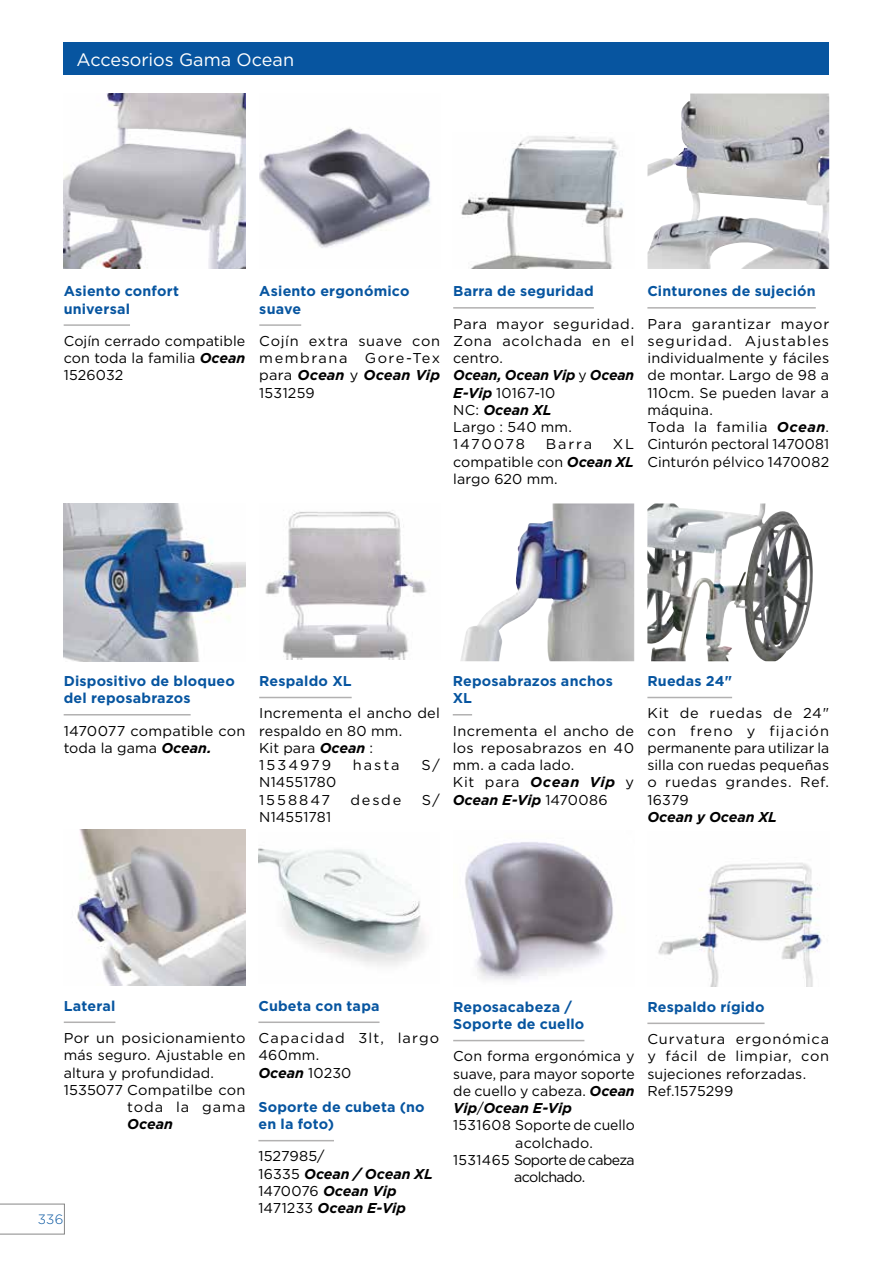
<style>
.page{position:relative;width:893px;height:1263px;background:#fff}
.page>*{position:absolute;margin:0;border:0;box-sizing:border-box;transform-origin:0 0}
.t1{font:18px "Gotham";letter-spacing:-.005em;color:#fff}
.t2{font:14.25px/17.2px "Gotham";letter-spacing:.015em;color:#000}
.t3{font:700 14.25px/17.2px "Gotham";letter-spacing:.015em;color:#0755a0}
.t4{font:14.25px/17.2px "Gotham";letter-spacing:.04em;color:#000}
.t5{font:italic 700 14.25px/17.2px "Gotham";color:#000}
.t6{font:14.25px/17.2px "Gotham";letter-spacing:.075em;color:#000}
.t7{font:14.25px "Gotham";letter-spacing:-.04em;color:#000}
.t8{font:14.25px "Gotham";letter-spacing:.07em;color:#000}
.t9{font:300 13.5px "Gotham";color:#0755a0}
.s1{font-weight:700;font-style:italic}
.s2{font-weight:400;font-style:normal}
</style>
<div class="page">
<div style="left:64px;top:43px;width:765px;height:32px;background:#0755a0"></div>
<img style="left:76px;top:830px;width:170px;height:155px">
<img style="left:258px;top:848px;width:167px;height:118px">
<img style="left:64px;top:94px;width:181px;height:174px">
<img style="left:647px;top:94px;width:182px;height:175px">
<img style="left:64px;top:503px;width:181px;height:158px">
<img style="left:460px;top:503px;width:174px;height:158px">
<img style="left:647px;top:503px;width:166px;height:158px">
<hr style="left:64px;top:324px;width:66px;height:2px;background:#b2b1b1">
<hr style="left:647px;top:307px;width:169px;height:2px;background:#b2b1b1">
<hr style="left:64px;top:714px;width:127px;height:1px;background:#b2b1b1">
<hr style="left:259px;top:697px;width:93px;height:1px;background:#b2b1b1">
<hr style="left:647px;top:697px;width:85px;height:1px;background:#b2b1b1">
<svg style="left:453px;top:714px;width:19px;height:1px"></svg>
<hr style="left:64px;top:1021px;width:51px;height:2px;background:#b2b1b1">
<hr style="left:258px;top:1021px;width:121px;height:2px;background:#b2b1b1">
<hr style="left:258px;top:1140px;width:76px;height:1px;background:#b2b1b1">
<img style="left:460px;top:136px;width:164px;height:133px">
<hr style="left:453px;top:307px;width:141px;height:2px;background:#b2b1b1">
<img style="left:259px;top:127px;width:171px;height:121px">
<hr style="left:259px;top:324px;width:42px;height:2px;background:#b2b1b1">
<img style="left:265px;top:511px;width:162px;height:148px">
<img style="left:465px;top:842px;width:148px;height:138px">
<hr style="left:453px;top:1040px;width:131px;height:1px;background:#b2b1b1">
<img style="left:658px;top:862px;width:164px;height:124px">
<hr style="left:647px;top:1022px;width:118px;height:2px;background:#b2b1b1">
<svg style="left:0;top:1204px;width:65px;height:30px"></svg>
<p class="t1" style="left:77px;top:48px;width:219px">Accesorios Gama Ocean</p>
<p class="t3" style="left:64px;top:283px;width:117px">Asiento confort universal</p>
<p class="t2" style="left:64px;top:332px;width:183px;text-align:justify">Cojín cerrado compatible con toda la familia <span class="s1">Ocean </span>1526032</p>
<p class="t3" style="left:259px;top:283px;width:152px">Asiento ergonómico suave</p>
<p class="t2" style="left:259px;top:332px;width:182px;text-align:justify">Cojín extra suave con membrana Gore-Tex para <span class="s1">Ocean</span> y <span class="s1">Ocean Vip </span>1531259</p>
<p class="t3" style="left:453px;top:283px;width:142px">Barra de seguridad</p>
<p class="t4" style="left:453px;top:315px;width:183px">Para mayor seguridad.<br>Zona acolchada en el centro.<br><span class="s1">Ocean, Ocean Vip</span> y <span class="s1">Ocean<br>E-Vip</span> 10167-10<br>NC: <span class="s1">Ocean XL<br></span>Largo : 540 mm.<br>1470078</p>
<p class="t2" style="left:453px;top:435px;width:182px;text-align:justify;text-indent:160px">XL compatible con <span class="s1">Ocean XL </span>largo 620 mm.</p>
<p class="t2" style="left:546px;top:435px;width:48px">Barra</p>
<p class="t3" style="left:647px;top:283px;width:170px">Cinturones de sujeción</p>
<p class="t2" style="left:647px;top:315px;width:183px">Para garantizar mayor seguridad. Ajustables individualmente y fáciles de montar. Largo de 98 a<br>110cm. Se pueden lavar a máquina.<br>Toda la familia <span class="s1">Ocean</span>.<br>Cinturón pectoral 1470081<br>Cinturón pélvico 1470082</p>
<p class="t3" style="left:64px;top:672px;width:173px">Dispositivo de bloqueo del reposabrazos</p>
<p class="t2" style="left:64px;top:721px;width:183px">1470077 compatible con toda la gama <span class="s1">Ocean.</span></p>
<p class="t3" style="left:259px;top:672px;width:94px">Respaldo XL</p>
<p class="t2" style="left:259px;top:704px;width:182px">Incrementa el ancho del respaldo en 80 mm.<br>Kit para <span class="s1">Ocean</span> :<br>1534979</p>
<p class="t2" style="left:353px;top:756px;width:48px">hasta</p>
<p class="t2" style="left:421px;top:756px;width:20px">S/</p>
<p class="t2" style="left:259px;top:773px;width:79px">N14551780<br>1558847</p>
<p class="t2" style="left:259px;top:808px;width:74px">N14551781</p>
<p class="t2" style="left:350px;top:790px;width:52px">desde</p>
<p class="t2" style="left:422px;top:790px;width:20px">S/</p>
<p class="t3" style="left:453px;top:672px;width:162px">Reposabrazos anchos<br>XL</p>
<p class="t2" style="left:453px;top:721px;width:183px">Incrementa el ancho de los reposabrazos en 40 mm. a cada lado.<br>Kit para <span class="s1">Ocean Vip</span> y<br><span class="s1">Ocean E-Vip</span> 1470086</p>
<p class="t3" style="left:647px;top:672px;width:86px">Ruedas 24"</p>
<p class="t2" style="left:647px;top:704px;width:183px;text-align:justify">Kit de ruedas de 24" con freno y fijación permanente para utilizar la silla con ruedas pequeñas o ruedas grandes. Ref.<br>16379</p>
<p class="t5" style="left:647px;top:808px;width:131px">Ocean y Ocean XL</p>
<p class="t3" style="left:64px;top:997px;width:53px">Lateral</p>
<p class="t2" style="left:64px;top:1029px;width:183px">Por un posicionamiento</p>
<p class="t2" style="left:64px;top:1046px;width:183px">más seguro. Ajustable en</p>
<p class="t2" style="left:64px;top:1063px;width:152px">altura y profundidad.</p>
<p class="t2" style="left:64px;top:1081px;width:183px">1535077 Compatilbe con</p>
<p class="t8" style="left:127px;top:1098px;width:120px">toda la gama</p>
<p class="t5" style="left:127px;top:1115px;width:47px">Ocean</p>
<p class="t9" style="left:38px;top:1211px;width:27px">336</p>
<p class="t3" style="left:258px;top:997px;width:123px">Cubeta con tapa</p>
<p class="t6" style="left:258px;top:1029px;width:182px">Capacidad 3lt, largo<br>460mm.<br><span class="s1">Ocean</span> 10230</p>
<p class="t3" style="left:258px;top:1098px;width:168px">Soporte de cubeta (no en la foto)</p>
<p class="t5" style="left:258px;top:1148px;width:176px"><span class="s2">1527985/<br>16335</span> Ocean / Ocean XL<br><span class="s2">1470076</span> Ocean Vip<br><span class="s2">1471233</span> Ocean E-Vip</p>
<p class="t3" style="left:453px;top:998px;width:133px">Reposacabeza /<br>Soporte de cuello</p>
<p class="t2" style="left:453px;top:1047px;width:183px">Con forma ergonómica y</p>
<p class="t2" style="left:453px;top:1064px;width:183px">suave, para mayor soporte</p>
<p class="t2" style="left:453px;top:1082px;width:183px">de cuello y cabeza. <span class="s1">Ocean</span></p>
<p class="t5" style="left:453px;top:1099px;width:120px">Vip<span class="s2">/</span>Ocean E-Vip</p>
<p class="t2" style="left:453px;top:1116px;width:183px">1531608 Soporte de cuello</p>
<p class="t2" style="left:515px;top:1133px;width:79px">acolchado.</p>
<p class="t7" style="left:453px;top:1151px;width:183px">1531465 Soporte de cabeza</p>
<p class="t7" style="left:514px;top:1168px;width:73px">acolchado.</p>
<p class="t3" style="left:647px;top:998px;width:119px">Respaldo rígido</p>
<p class="t4" style="left:647px;top:1030px;width:183px">Curvatura ergonómica y fácil de limpiar, con sujeciones reforzadas.<br>Ref.1575299</p>
</div>
